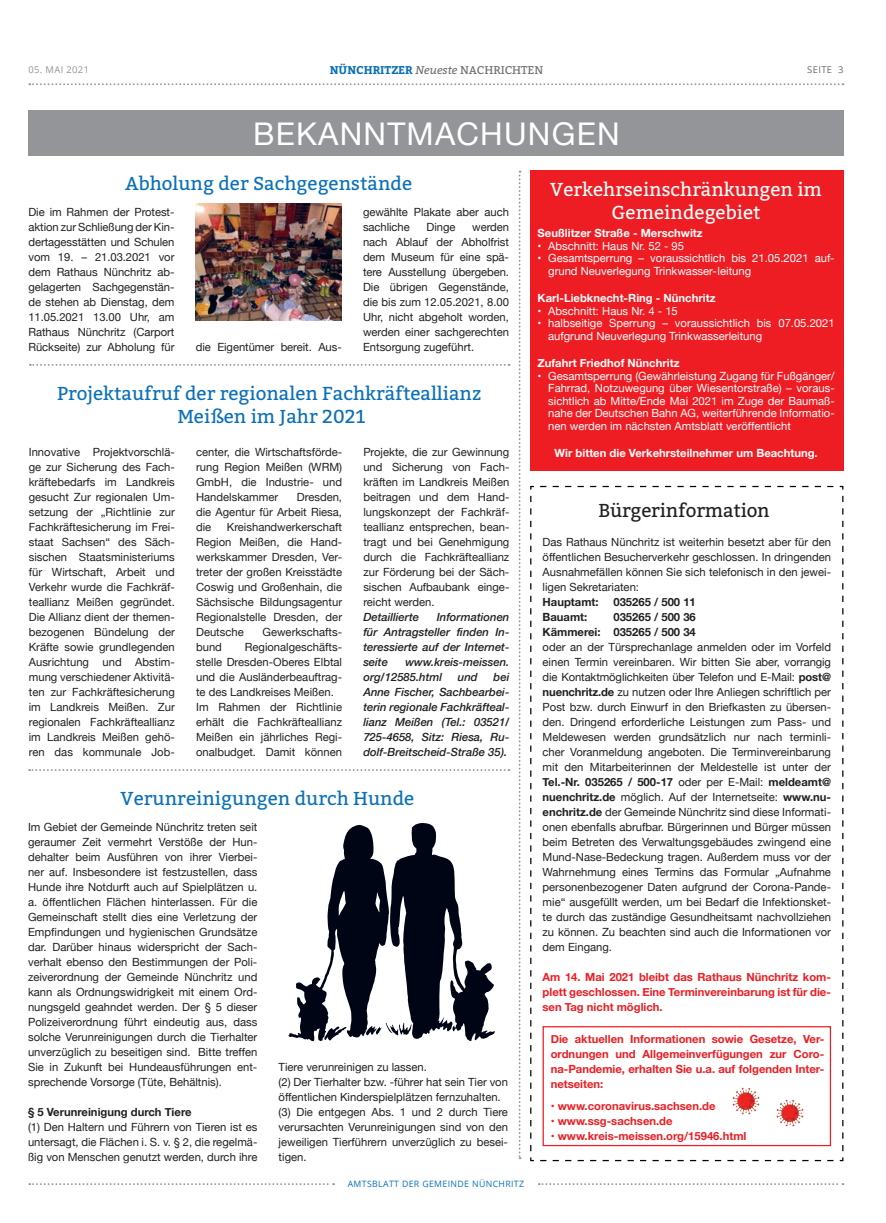
<style>
.page{position:relative;width:886px;height:1223px;background:#fff}
.page>*{position:absolute;margin:0;border:0;box-sizing:border-box;transform-origin:0 0}
.t1{font:31.25px "Helvetica Neue";letter-spacing:.04em;color:#fff}
.t2{font:18.75px/22.5px "Bitter";color:#0a70b8;text-align:center}
.t3{font:18.75px/22.5px "Bitter";color:#fff;text-align:center}
.t4{font:18.75px "Bitter";letter-spacing:-.01em;color:#231f20}
.t5{font:11.25px/15px "Helvetica Neue";color:#231f20;text-align:justify}
.t6{font:11.25px/12.5px "Helvetica Neue";color:#fff}
.t7{font:700 11.25px/15px "Helvetica Neue";color:#ee1d23;text-align:justify}
.t8{font:italic 500 11.25px/15px "Helvetica Neue";color:#231f20;text-align:justify}
.t9{font:700 11.25px "Helvetica Neue";color:#fff}
.t10{font:700 11.25px/15px "Helvetica Neue";color:#231f20;text-align:right}
.t11{font:700 11.25px "Bitter";color:#0a70b8}
.t12{font:9.38px "Open Sans";letter-spacing:.04em;color:#939598}
.t13{font:9.38px "Open Sans";letter-spacing:.04em;color:#6c6d70}
.t14{font:8.75px "Open Sans";letter-spacing:.04em;color:#0a70b8}
.s1{font-weight:400;font-style:italic;color:#6c6d70}
.s2{font-weight:400;color:#6c6d70}
.s3{font-weight:700}
</style>
<div class="page">
<svg style="left:29px;top:83px;width:814px;height:2px"></svg>
<svg style="left:29px;top:1183px;width:305px;height:2px"></svg>
<svg style="left:539px;top:1183px;width:304px;height:2px"></svg>
<div style="left:28px;top:111px;width:815px;height:45px;background:#939598"></div>
<svg style="left:519px;top:171px;width:2px;height:988px"></svg>
<svg style="left:30px;top:364px;width:479px;height:2px"></svg>
<svg style="left:29px;top:769px;width:480px;height:2px"></svg>
<div style="left:530px;top:171px;width:313px;height:300px;background:#ee1d23"></div>
<svg style="left:530px;top:485px;width:314px;height:676px"></svg>
<div style="left:542px;top:1026px;width:289px;height:120px;border:1px solid #ee1d23"></div>
<img style="left:775px;top:1097px;width:30px;height:31px">
<img style="left:731px;top:1085px;width:30px;height:31px">
<img style="left:196px;top:204px;width:145px;height:117px">
<svg style="left:288px;top:823px;width:207px;height:218px"></svg>
<p class="t12" style="left:28px;top:63px;width:62px">05. MAI 2021</p>
<p class="t11" style="left:330px;top:62px;width:215px">NÜNCHRITZER <span class="s1">Neueste</span> <span class="s2">NACHRICHTEN</span></p>
<p class="t13" style="left:807px;top:63px;width:38px">SEITE 3</p>
<h1 class="t1" style="left:253px;top:111px;width:368px">BEKANNTMACHUNGEN</h1>
<h2 class="t3" style="left:550px;top:178px;width:273px">Verkehrseinschränkungen im<br>Gemeindegebiet</h2>
<h2 class="t2" style="left:125px;top:172px;width:289px">Abholung der Sachgegenstände</h2>
<p class="t5" style="left:363px;top:205px;width:147px">gewählte Plakate aber auch sachliche</p>
<p class="t5" style="left:28px;top:205px;width:148px">Die im Rahmen der Protest&shy;aktion zur Schließung der Kin&shy;dertagesstätten und Schulen vom 19. – 21.03.2021 vor dem Rathaus Nünchritz ab&shy;gelagerten Sachgegenstän&shy;de stehen ab Dienstag, dem 11.05.2021 13.00 Uhr, am Rathaus Nünchritz (Carport Rückseite) zur Abholung für</p>
<p class="t5" style="left:363px;top:220px;width:147px;text-indent:109px">werden nach Ablauf der Abholfrist dem Museum für eine spä&shy;tere Ausstellung übergeben.<br>Die übrigen Gegenstände, die bis zum 12.05.2021, 8.00<br>Uhr, nicht abgeholt worden, werden einer sachgerechten Entsorgung zugeführt.</p>
<p class="t5" style="left:426px;top:220px;width:30px">Dinge</p>
<p class="t9" style="left:537px;top:224px;width:167px">Seußlitzer Straße - Merschwitz</p>
<p class="t6" style="left:537px;top:240px;width:148px">• Abschnitt: Haus Nr. 52 - 95</p>
<p class="t6" style="left:548px;top:252px;width:288px;text-indent:-11px">• Gesamtsperrung – voraussichtlich bis 21.05.2021 auf&shy;grund Neuverlegung Trinkwasser-leitung</p>
<p class="t9" style="left:537px;top:289px;width:179px">Karl-Liebknecht-Ring - Nünchritz</p>
<p class="t6" style="left:537px;top:305px;width:142px">• Abschnitt: Haus Nr. 4 - 15</p>
<p class="t6" style="left:548px;top:317px;width:288px;text-indent:-11px">• halbseitige Sperrung – voraussichtlich bis 07.05.2021 aufgrund Neuverlegung Trinkwasserleitung</p>
<p class="t9" style="left:538px;top:354px;width:143px">Zufahrt Friedhof Nünchritz</p>
<p class="t6" style="left:548px;top:370px;width:288px;text-align:justify;text-indent:-11px">• Gesamtsperrung (Gewährleistung Zugang für Fußgänger/ Fahrrad, Notzuwegung über Wiesentorstraße) – voraus&shy;sichtlich ab Mitte/Ende Mai 2021 im Zuge der Baumaß&shy;nahe der Deutschen Bahn AG, weiterführende Informatio&shy;nen werden im nächsten Amtsblatt veröffentlicht</p>
<p class="t9" style="left:554px;top:444px;width:265px">Wir bitten die Verkehrsteilnehmer um Beachtung.</p>
<p class="t5" style="left:196px;top:340px;width:147px">die Eigentümer bereit. Aus-</p>
<h2 class="t2" style="left:57px;top:382px;width:425px">Projektaufruf der regionalen Fachkräfteallianz<br>Meißen im Jahr 2021</h2>
<p class="t5" style="left:363px;top:445px;width:147px">Projekte, die zur Gewinnung und Sicherung von Fach&shy;kräften im Landkreis Meißen beitragen und dem Hand&shy;lungskonzept der Fachkräf&shy;teallianz entsprechen, bean&shy;tragt und bei Genehmigung durch die Fachkräfteallianz zur Förderung bei der Säch&shy;sischen Aufbaubank einge&shy;reicht werden.</p>
<p class="t8" style="left:363px;top:608px;width:57px">Detaillierte</p>
<p class="t5" style="left:29px;top:445px;width:148px">Innovative Projektvorschlä&shy;ge zur Sicherung des Fach&shy;kräftebedarfs im Landkreis gesucht Zur regionalen Um&shy;setzung der „Richtlinie zur Fachkräftesicherung im Frei&shy;staat Sachsen“ des Säch&shy;sischen Staatsministeriums für Wirtschaft, Arbeit und Verkehr wurde die Fachkräf&shy;teallianz Meißen gegründet.<br>Die Allianz dient der themen&shy;bezogenen Bündelung der Kräfte sowie grundlegenden Ausrichtung und Abstim&shy;mung verschiedener Aktivitä&shy;ten zur Fachkräftesicherung im Landkreis Meißen. Zur regionalen Fachkräfteallianz im Landkreis Meißen gehö&shy;ren das kommunale Job-</p>
<p class="t5" style="left:196px;top:445px;width:147px">center, die Wirtschaftsförde&shy;rung Region Meißen (WRM)<br>GmbH, die Industrie- und Handelskammer</p>
<p class="t5" style="left:196px;top:490px;width:147px;text-indent:101px">Dresden, die Agentur für Arbeit Riesa, die</p>
<h2 class="t4" style="left:598px;top:496px;width:173px">Bürgerinformation</h2>
<p class="t5" style="left:542px;top:535px;width:290px">Das Rathaus Nünchritz ist weiterhin besetzt aber für den öffentlichen Besucherverkehr geschlossen. In dringenden Ausnahmefällen können Sie sich telefonisch in den jewei&shy;ligen Sekretariaten:</p>
<p class="t10" style="left:542px;top:594px;width:58px">Hauptamt:</p>
<p class="t10" style="left:613px;top:594px;width:84px">035265 / 500 11</p>
<p class="t10" style="left:542px;top:609px;width:46px">Bauamt:</p>
<p class="t5" style="left:196px;top:520px;width:147px;text-indent:31px">Kreishandwerkerschaft Region Meißen, die Hand&shy;werkskammer Dresden, Ver&shy;treter der großen Kreisstädte Coswig und Großenhain, die Sächsische Bildungsagentur Regionalstelle Dresden, der Deutsche</p>
<p class="t10" style="left:542px;top:609px;width:155px">035265 / 500 36<br>Kämmerei: 035265 / 500 34</p>
<p class="t5" style="left:542px;top:640px;width:290px">oder an der Türsprechanlage anmelden oder im Vorfeld einen Termin vereinbaren. Wir bitten Sie aber, vorrangig die Kontaktmöglichkeiten über Telefon und E-Mail: <span class="s3">post@ nuenchritz.de</span> zu nutzen oder Ihre Anliegen schriftlich per Post bzw. durch Einwurf in den Briefkasten zu übersen&shy;den. Dringend erforderliche Leistungen zum Pass- und Meldewesen werden grundsätzlich nur nach terminli&shy;cher Voranmeldung angeboten. Die Terminvereinbarung mit den Mitarbeiterinnen der Meldestelle ist unter der <span class="s3">Tel.-Nr. 035265 / 500-17</span> oder per E-Mail: <span class="s3">meldeamt@ nuenchritz.de</span> möglich. Auf der Internetseite: <span class="s3">www.nu&shy;enchritz.de</span> der Gemeinde Nünchritz sind diese Informati&shy;onen ebenfalls abrufbar. Bürgerinnen und Bürger müssen beim Betreten des Verwaltungsgebäudes zwingend eine Mund-Nase-Bedeckung tragen. Außerdem muss vor der Wahrnehmung eines Termins das Formular „Aufnahme personenbezogener Daten aufgrund der Corona-Pande&shy;mie“ ausgefüllt werden, um bei Bedarf die Infektionsket&shy;te durch das zuständige Gesundheitsamt nachvollziehen zu können. Zu beachten sind auch die Informationen vor dem Eingang.</p>
<p class="t7" style="left:542px;top:969px;width:290px">Am 14. Mai 2021 bleibt das Rathaus Nünchritz kom&shy;plett geschlossen. Eine Terminvereinbarung ist für die&shy;sen Tag nicht möglich.</p>
<p class="t7" style="left:551px;top:1032px;width:275px">Die aktuellen Informationen sowie Gesetze, Ver&shy;ordnungen und Allgemeinverfügungen zur Coro&shy;na-Pandemie, erhalten Sie u.a. auf folgenden Inter&shy;netseiten:</p>
<p class="t7" style="left:551px;top:1098px;width:166px">• www.coronavirus.sachsen.de</p>
<p class="t7" style="left:551px;top:1113px;width:123px">• www.ssg-sachsen.de</p>
<p class="t7" style="left:551px;top:1128px;width:197px">• www.kreis-meissen.org/15946.html</p>
<p class="t8" style="left:363px;top:608px;width:147px;text-indent:73px">Informationen für Antragsteller finden In&shy;teressierte auf der Internet&shy;seite</p>
<p class="t5" style="left:262px;top:625px;width:81px">Gewerkschafts-</p>
<p class="t5" style="left:196px;top:640px;width:147px;text-align:left;text-indent:49px">Regionalgeschäfts&shy;stelle Dresden-Oberes Elbtal und die Ausländerbeauftrag&shy;te des Landkreises Meißen.<br>Im Rahmen der Richtlinie erhält die Fachkräfteallianz<br>Meißen ein jährliches Regi&shy;onalbudget. Damit können</p>
<p class="t5" style="left:196px;top:640px;width:27px">bund</p>
<p class="t8" style="left:363px;top:653px;width:147px;text-indent:42px">www.kreis-meissen. org/12585.html</p>
<p class="t8" style="left:363px;top:668px;width:147px;text-indent:130px">bei Anne Fischer, Sachbearbei&shy;terin regionale Fachkräfteal&shy;lianz Meißen (Tel.: 03521/ 725-4658, Sitz: Riesa, Ru&shy;dolf-Breitscheid-Straße 35).</p>
<p class="t8" style="left:458px;top:668px;width:21px">und</p>
<h2 class="t2" style="left:121px;top:787px;width:295px">Verunreinigungen durch Hunde</h2>
<p class="t5" style="left:28px;top:820px;width:231px">Im Gebiet der Gemeinde Nünchritz treten seit geraumer Zeit vermehrt Verstöße der Hun&shy;dehalter beim Ausführen von ihrer Vierbei&shy;ner auf. Insbesondere ist festzustellen, dass Hunde ihre Notdurft auch auf Spielplätzen u. a. öffentlichen Flächen hinterlassen. Für die Gemeinschaft stellt dies eine Verletzung der Empfindungen und hygienischen Grundsätze dar. Darüber hinaus widerspricht der Sach&shy;verhalt ebenso den Bestimmungen der Poli&shy;zeiverordnung der Gemeinde Nünchritz und kann als Ordnungswidrigkeit mit einem Ord&shy;nungsgeld geahndet werden. Der § 5 dieser Polizeiverordnung führt eindeutig aus, dass solche Verunreinigungen durch die Tierhalter unverzüglich zu beseitigen sind. Bitte treffen Sie in Zukunft bei Hundeausführungen ent&shy;sprechende Vorsorge (Tüte, Behältnis).</p>
<p class="t10" style="left:28px;top:1104px;width:165px">§ 5 Verunreinigung durch Tiere</p>
<p class="t5" style="left:28px;top:1120px;width:231px">(1) Den Haltern und Führern von Tieren ist es untersagt, die Flächen i. S. v. § 2, die regelmä&shy;ßig von Menschen genutzt werden, durch ihre</p>
<p class="t5" style="left:279px;top:1060px;width:231px;text-align:left">Tiere verunreinigen zu lassen.<br>(2) Der Tierhalter bzw. -führer hat sein Tier von öffentlichen Kinderspielplätzen fernzuhalten. (3) Die entgegen Abs. 1 und 2 durch Tiere verursachten Verunreinigungen sind von den jeweiligen Tierführern unverzüglich zu besei&shy;tigen.</p>
<p class="t14" style="left:348px;top:1177px;width:178px">AMTSBLATT DER GEMEI NDE NÜNCHRITZ</p>
</div>
